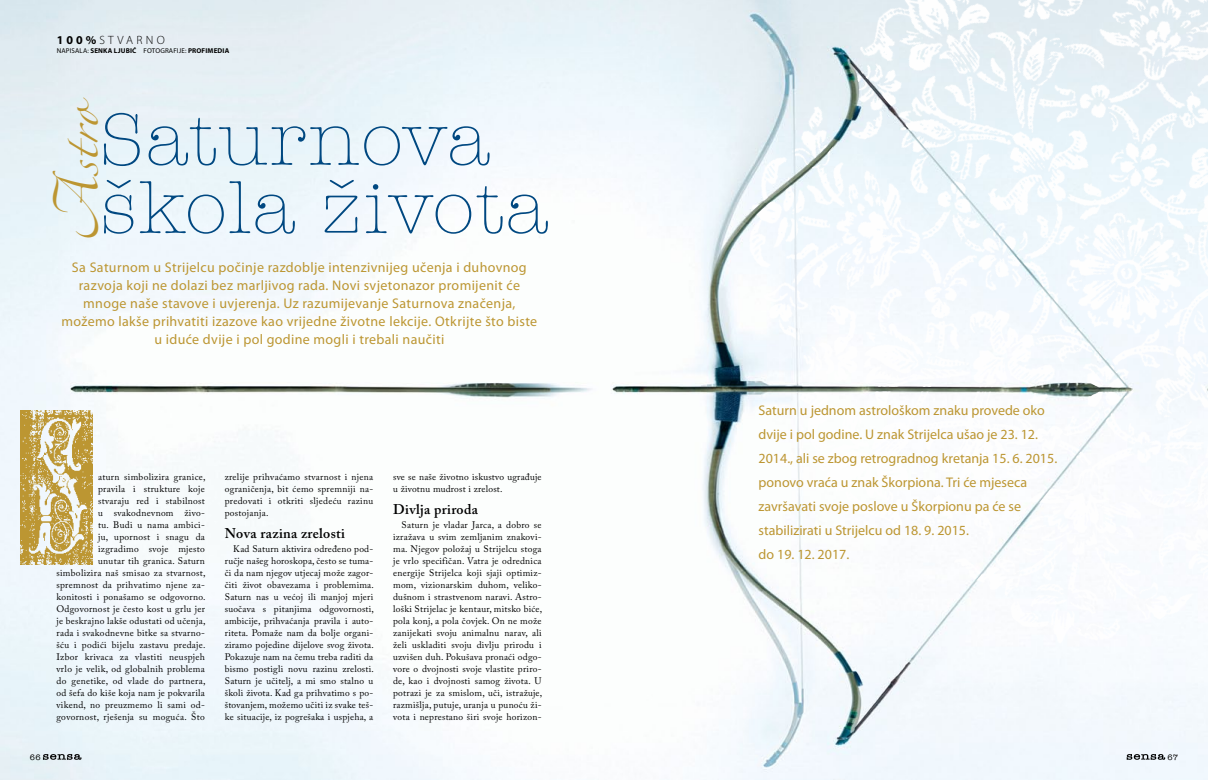
<style>
.page{position:relative;width:1208px;height:780px;background:#fff}
.page>*{position:absolute;margin:0;border:0;box-sizing:border-box;transform-origin:0 0}
.t1{font:300 73.8px/68.2px "American Typewriter";letter-spacing:.025em;color:#004881}
.t2{font:31.9px "Zapfino";color:#bc9632}
.t3{font:14px/18px "Myriad Pro";letter-spacing:.02em;color:#bc9632;text-align:center}
.t4{font:14px/24px "Myriad Pro";color:#bc9632}
.t5{font:600 14px "Adobe Caslon Pro";letter-spacing:.025em;color:#000}
.t6{font:300 12px "Myriad Pro";letter-spacing:.27em;color:#000}
.t7{font:9.5px/12px "Adobe Caslon Pro";letter-spacing:.03em;color:#000;text-align:justify}
.t8{font:500 8px "American Typewriter";color:#000}
.t9{font:7px "Myriad Pro";letter-spacing:.02em;color:#000}
.s1{font-weight:700}
</style>
<div class="page">
<img style="left:0;top:0;width:526px;height:780px">
<img style="left:20px;top:411px;width:72px;height:153px">
<img style="left:526px;top:0;width:682px;height:780px">
<svg style="left:43px;top:754px;width:38px;height:5px"></svg>
<svg style="left:1126px;top:754px;width:39px;height:5px"></svg>
<img style="left:709px;top:47px;width:422px;height:697px">
<p class="t6" style="left:57px;top:33px;width:109px"><span class="s1">100%</span>STVARNO</p>
<p class="t9" style="left:57px;top:46px;width:174px">napisala: <span class="s1">SENKA LJUBIĆ</span> Fotografije: <span class="s1">PROFIMEDIA</span></p>
<h2 class="t2" style="left:68px;top:234px;width:138px;rotate:-90deg">Astro</h2>
<h1 class="t1" style="left:100px;top:107px;width:449px">Saturnova škola života</h1>
<p class="t3" style="left:61px;top:258px;width:477px">Sa Saturnom u Strijelcu počinje razdoblje intenzivnijeg učenja i duhovnog razvoja koji ne dolazi bez marljivog rada. Novi svjetonazor promijenit će mnoge naše stavove i uvjerenja. Uz razumijevanje Saturnova značenja, možemo lakše prihvatiti izazove kao vrijedne životne lekcije. Otkrijte što biste u iduće dvije i pol godine mogli i trebali naučiti</p>
<p class="t7" style="left:56px;top:471px;width:151px;text-align:right">aturn simbolizira granice,<br>pravila i strukture koje<br>stvaraju red i stabilnost<br>u svakodnevnom živo-<br>tu. Budi u nama ambici-<br>ju, upornost i snagu da izgradimo svoje mjesto<br>unutar tih granica. Saturn simbolizira naš smisao za stvarnost, spremnost da prihvatimo njene za&shy;konitosti i ponašamo se odgovorno.<br>Odgovornost je često kost u grlu jer je beskrajno lakše odustati od učenja, rada i svakodnevne bitke sa stvarno&shy;šću i podići bijelu zastavu predaje.<br>Izbor krivaca za vlastiti neuspjeh vrlo je velik, od globalnih problema do genetike, od vlade do partnera, od šefa do kiše koja nam je pokvarila vikend, no preuzmemo li sami od&shy;govornost, rješenja su moguća. Što</p>
<p class="t7" style="left:225px;top:471px;width:150px">zrelije prihvaćamo stvarnost i njena ograničenja, bit ćemo spremniji na&shy;predovati i otkriti sljedeću razinu postojanja.</p>
<h3 class="t5" style="left:225px;top:525px;width:122px">Nova razina zrelosti</h3>
<p class="t7" style="left:225px;top:543px;width:151px;text-indent:9px">Kad Saturn aktivira određeno pod&shy;ručje našeg horoskopa, često se tuma&shy;či da nam njegov utjecaj može zagor&shy;čiti život obavezama i problemima.<br>Saturn nas u većoj ili manjoj mjeri suočava s pitanjima odgovornosti, ambicije, prihvaćanja pravila i auto&shy;riteta. Pomaže nam da bolje organi&shy;ziramo pojedine dijelove svog života.<br>Pokazuje nam na čemu treba raditi da bismo postigli novu razinu zrelosti.<br>Saturn je učitelj, a mi smo stalno u školi života. Kad ga prihvatimo s po&shy;štovanjem, možemo učiti iz svake teš&shy;ke situacije, iz pogrešaka i uspjeha, a</p>
<p class="t7" style="left:393px;top:471px;width:150px">sve se naše životno iskustvo ugrađuje u životnu mudrost i zrelost.</p>
<h3 class="t5" style="left:393px;top:501px;width:86px">Divlja priroda</h3>
<p class="t7" style="left:393px;top:519px;width:151px;text-indent:9px">Saturn je vladar Jarca, a dobro se izražava u svim zemljanim znakovi&shy;ma. Njegov položaj u Strijelcu stoga je vrlo specifičan. Vatra je odrednica energije Strijelca koji sjaji optimiz&shy;mom, vizionarskim duhom, veliko&shy;dušnom i strastvenom naravi. Astro&shy;loški Strijelac je kentaur, mitsko biće, pola konj, a pola čovjek. On ne može zanijekati svoju animalnu narav, ali želi uskladiti svoju divlju prirodu i uzvišen duh. Pokušava pronaći odgo&shy;vore o dvojnosti svoje vlastite priro&shy;de, kao i dvojnosti samog života. U potrazi je za smislom, uči, istražuje, razmišlja, putuje, uranja u punoću ži&shy;vota i neprestano širi svoje horizon-</p>
<p class="t4" style="left:758px;top:398px;width:300px">Saturn u jednom astrološkom znaku provede oko dvije i pol godine. U znak Strijelca ušao je 23. 12.<br>2014., ali se zbog retrogradnog kretanja 15. 6. 2015. ponovo vraća u znak Škorpiona. Tri će mjeseca završavati svoje poslove u Škorpionu pa će se stabilizirati u Strijelcu od 18. 9. 2015.<br>do 19. 12. 2017.</p>
<p class="t8" style="left:30px;top:752px;width:12px">66</p>
<p class="t8" style="left:1167px;top:752px;width:12px">67</p>
</div>
